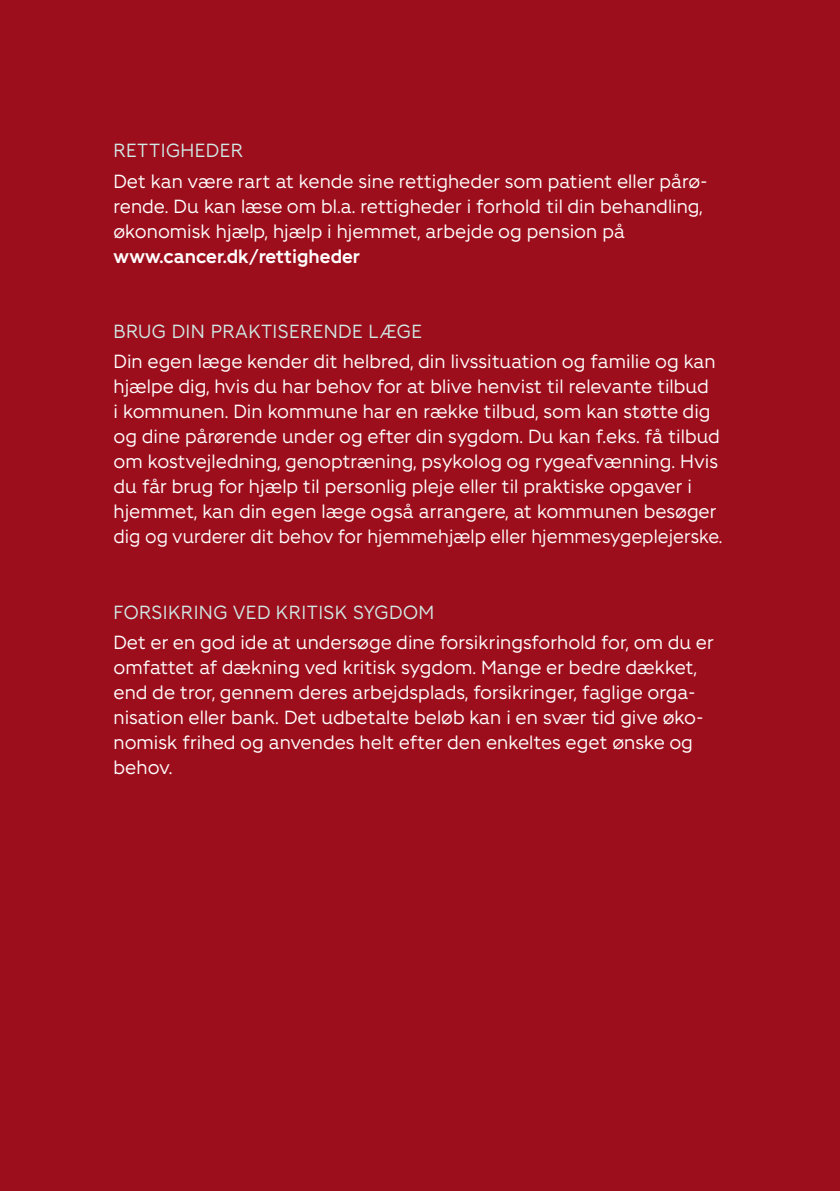
<style>
.page{position:relative;width:840px;height:1191px;background:#fff}
.page>*{position:absolute;margin:0;border:0;box-sizing:border-box;transform-origin:0 0}
.t1{font:19px/25px "Fighter";color:#fff}
.t2{font:19px "Fighter";letter-spacing:.02em;color:#d0e9e6}
.t3{font:700 19px "Fighter";color:#fff}
</style>
<div class="page">
<div style="left:0;top:0;width:839px;height:1191px;background:#9d0e1c"></div>
<p class="t2" style="left:113px;top:137px;width:131px">RETTIGHEDER</p>
<p class="t1" style="left:113px;top:167px;width:595px">Det kan være rart at kende sine rettigheder som patient eller pårø&shy;rende. Du kan læse om bl.a. rettigheder i forhold til din behandling, økonomisk hjælp, hjælp i hjemmet, arbejde og pension på</p>
<p class="t3" style="left:113px;top:243px;width:248px">www.cancer.dk/rettigheder</p>
<p class="t2" style="left:113px;top:318px;width:310px">BRUG DIN PRAKTISERENDE LÆGE</p>
<p class="t1" style="left:113px;top:348px;width:610px">Din egen læge kender dit helbred, din livssituation og familie og kan hjælpe dig, hvis du har behov for at blive henvist til relevante tilbud<br>i kommunen. Din kommune har en række tilbud, som kan støtte dig og dine pårørende under og efter din sygdom. Du kan f.eks. få tilbud om kostvejledning, genoptræning, psykolog og rygeafvænning. Hvis du får brug for hjælp til personlig pleje eller til praktiske opgaver i hjemmet, kan din egen læge også arrangere, at kommunen besøger dig og vurderer dit behov for hjemmehjælp eller hjemmesygeplejerske.</p>
<p class="t2" style="left:113px;top:598px;width:322px">FORSIKRING VED KRITISK SYGDOM</p>
<p class="t1" style="left:113px;top:629px;width:601px">Det er en god ide at undersøge dine forsikringsforhold for, om du er omfattet af dækning ved kritisk sygdom. Mange er bedre dækket, end de tror, gennem deres arbejdsplads, forsikringer, faglige orga&shy;nisation eller bank. Det udbetalte beløb kan i en svær tid give øko&shy;nomisk frihed og anvendes helt efter den enkeltes eget ønske og behov.</p>
</div>
